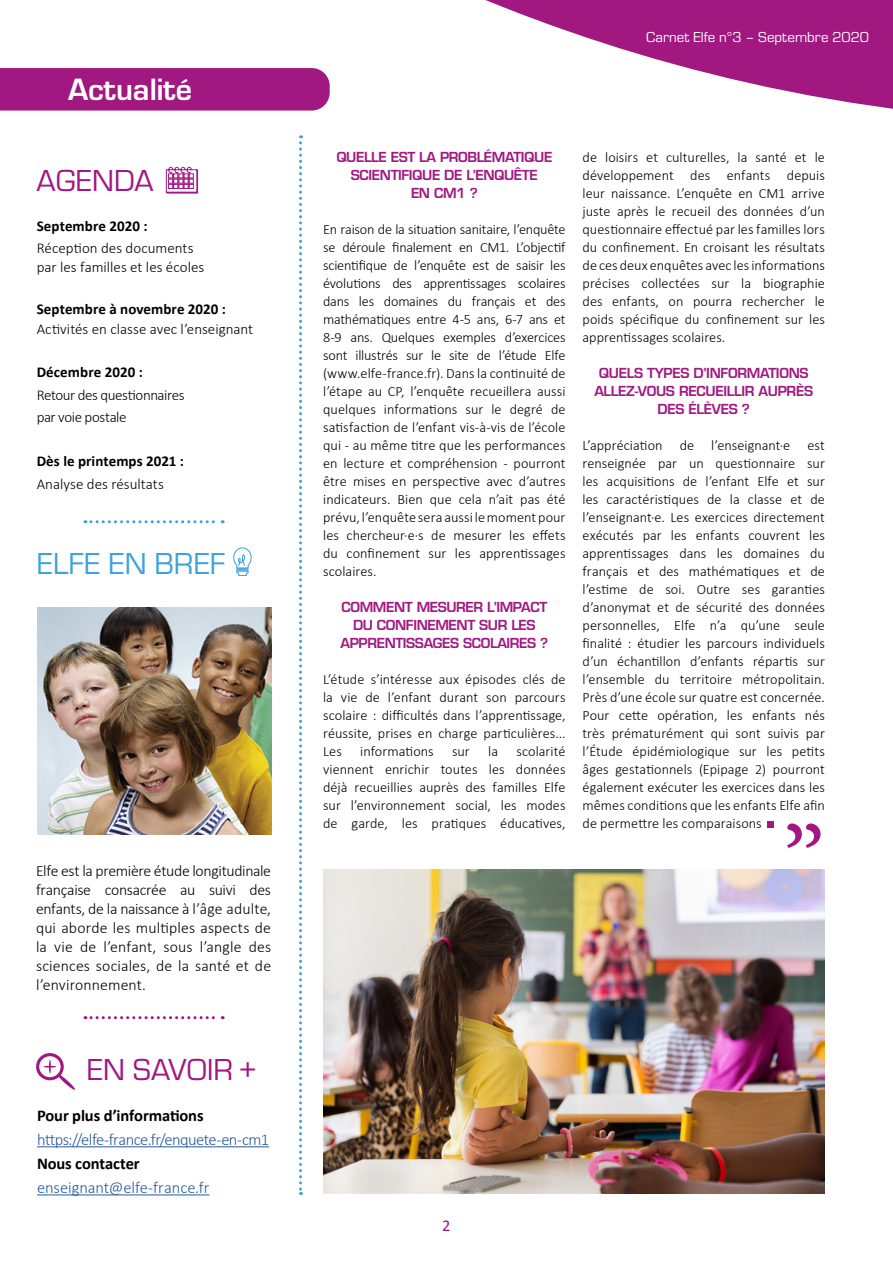
<style>
.page{position:relative;width:893px;height:1263px;background:#fff}
.page>*{position:absolute;margin:0;border:0;box-sizing:border-box;transform-origin:0 0}
.t1{font:105px "Minion Pro";color:#a11881}
.t2{font:31.5px "Eurostile";color:#a11881}
.t3{font:31.5px "Eurostile";color:#3ea3dc}
.t4{font:600 28.5px "Eurostile LT Std";color:#fff}
.t5{font:300 16.5px "Calibri";letter-spacing:-.025em;color:#275b9b}
.t6{font:700 16.5px "Calibri";letter-spacing:-.01em;color:#000}
.t7{font:300 16.5px "Calibri";letter-spacing:-.005em;color:#275b9b}
.t8{font:16.5px "Calibri";color:#a11881}
.t9{font:300 15.75px/18.9px "Calibri";letter-spacing:.01em;color:#000;text-align:justify}
.t10{font:300 15px/19.2px "Calibri";color:#000}
.t11{font:700 15px "Calibri";letter-spacing:.005em;color:#000}
.t12{font:300 15px/22.2px "Calibri";letter-spacing:-.03em;color:#000}
.t13{font:15px "Eurostile";color:#fff}
.t14{font:300 14.25px/18px "Calibri";letter-spacing:.005em;color:#000;text-align:justify}
.t15{font:600 13.5px/18px "Eurostile LT Std";letter-spacing:-.03em;color:#a11881;text-align:center}
</style>
<div class="page">
<img style="left:323px;top:870px;width:502px;height:324px">
<svg style="left:166px;top:167px;width:32px;height:27px"></svg>
<svg style="left:233px;top:547px;width:19px;height:29px"></svg>
<svg style="left:485px;top:0;width:408px;height:109px;fill:#a11881"></svg>
<svg style="left:299px;top:135px;width:3px;height:1060px"></svg>
<svg style="left:85px;top:1016px;width:138px;height:3px"></svg>
<svg style="left:85px;top:520px;width:138px;height:3px"></svg>
<div style="left:0;top:68px;width:330px;height:43px;background:#a11881"></div>
<div style="left:767px;top:822px;width:7px;height:6px;background:#a11881"></div>
<img style="left:37px;top:607px;width:234px;height:227px">
<hr style="left:37px;top:1146px;width:232px;height:1px;background:#275b9b">
<hr style="left:37px;top:1194px;width:173px;height:1px;background:#275b9b">
<div style="left:36px;top:1053px;width:28px;height:27px;border:3px solid #a11881;border-radius:50%"></div>
<svg style="left:44px;top:1060px;width:31px;height:30px"></svg>
<h3 class="t4" style="left:68px;top:72px;width:125px">Actualité</h3>
<h2 class="t2" style="left:37px;top:159px;width:119px">AGENDA</h2>
<p class="t11" style="left:37px;top:215px;width:112px">Septembre 2020 :</p>
<p class="t10" style="left:37px;top:238px;width:169px">Réception des documents par les familles et les écoles</p>
<p class="t11" style="left:37px;top:298px;width:191px">Septembre à novembre 2020 :</p>
<p class="t10" style="left:37px;top:320px;width:218px">Activités en classe avec l’enseignant</p>
<p class="t11" style="left:37px;top:362px;width:108px">Décembre 2020 :</p>
<p class="t12" style="left:37px;top:383px;width:149px">Retour des questionnaires par voie postale</p>
<p class="t11" style="left:37px;top:451px;width:149px">Dès le printemps 2021 :</p>
<p class="t10" style="left:37px;top:474px;width:129px">Analyse des résultats</p>
<h2 class="t3" style="left:37px;top:542px;width:190px">ELFE EN BREF</h2>
<p class="t9" style="left:36px;top:861px;width:237px">Elfe est la première étude longitudinale française consacrée au suivi des enfants, de la naissance à l’âge adulte, qui aborde les multiples aspects de la vie de l’enfant, sous l’angle des sciences sociales, de la santé et de l’environnement.</p>
<h2 class="t2" style="left:87px;top:1048px;width:172px">EN SAVOIR +</h2>
<p class="t6" style="left:37px;top:1103px;width:168px">Pour plus d’informations</p>
<p class="t5" style="left:37px;top:1129px;width:233px">https://elfe-france.fr/enquete-en-cm1</p>
<p class="t6" style="left:37px;top:1151px;width:104px">Nous contacter</p>
<p class="t7" style="left:37px;top:1177px;width:174px">enseignant@elfe-france.fr</p>
<p class="t13" style="left:646px;top:27px;width:224px">Carnet Elfe n°3 – Septembre 2020</p>
<p class="t15" style="left:336px;top:148px;width:217px">QUELLE EST LA PROBLÉMATIQUE<br>SCIENTIFIQUE DE L’ENQUÊTE<br>EN CM1 ?</p>
<p class="t14" style="left:323px;top:220px;width:244px">En raison de la situation sanitaire, l’enquête se déroule finalement en CM1. L’objectif scientifique de l’enquête est de saisir les évolutions des apprentissages scolaires dans les domaines du français et des mathématiques entre 4-5 ans, 6-7 ans et 8-9 ans. Quelques exemples d’exercices sont illustrés sur le site de l’étude Elfe (www.elfe-france.fr). Dans la continuité de l’étape au CP, l’enquête recueillera aussi quelques informations sur le degré de satisfaction de l’enfant vis-à-vis de l’école qui - au même titre que les performances en lecture et compréhension - pourront être mises en perspective avec d’autres indicateurs. Bien que cela n’ait pas été prévu, l’enquête sera aussi le moment pour les chercheur·e·s de mesurer les effets du confinement sur les apprentissages scolaires.</p>
<p class="t15" style="left:340px;top:598px;width:209px">COMMENT MESURER L’IMPACT<br>DU CONFINEMENT SUR LES<br>APPRENTISSAGES SCOLAIRES ?</p>
<p class="t14" style="left:323px;top:670px;width:244px">L’étude s’intéresse aux épisodes clés de la vie de l’enfant durant son parcours scolaire : difficultés dans l’apprentissage, réussite, prises en charge particulières...<br>Les</p>
<p class="t14" style="left:323px;top:742px;width:244px;text-indent:193px">scolarité viennent enrichir toutes les données déjà recueillies auprès des familles Elfe sur l’environnement social, les modes de garde, les pratiques éducatives,</p>
<p class="t14" style="left:360px;top:742px;width:75px">informations</p>
<p class="t14" style="left:452px;top:742px;width:19px">sur</p>
<p class="t14" style="left:488px;top:742px;width:11px">la</p>
<p class="t14" style="left:583px;top:148px;width:244px">de loisirs et culturelles, la santé et le développement des enfants depuis leur naissance. L’enquête en CM1 arrive juste après le recueil des données d’un questionnaire effectué par les familles lors du confinement. En croisant les résultats de ces deux enquêtes avec les informations précises collectées sur la biographie des enfants, on pourra rechercher le poids spécifique du confinement sur les apprentissages scolaires.</p>
<p class="t15" style="left:594px;top:364px;width:220px">QUELS TYPES D’INFORMATIONS<br>ALLEZ-VOUS RECUEILLIR AUPRÈS<br>DES ÉLÈVES ?</p>
<p class="t14" style="left:583px;top:436px;width:244px">L’appréciation de l’enseignant·e est renseignée par un questionnaire sur les acquisitions de l’enfant Elfe et sur les caractéristiques de la classe et de l’enseignant·e. Les exercices directement exécutés par les enfants couvrent les apprentissages dans les domaines du français et des mathématiques et de l’estime de soi. Outre ses garanties d’anonymat et de sécurité des données personnelles, Elfe n’a qu’une seule finalité : étudier les parcours individuels d’un échantillon d’enfants répartis sur l’ensemble du territoire métropolitain.<br>Près d’une école sur quatre est concernée.<br>Pour cette opération, les enfants nés très prématurément qui sont suivis par l’Étude épidémiologique sur les petits âges gestationnels (Epipage 2) pourront également exécuter les exercices dans les mêmes conditions que les enfants Elfe afin de permettre les comparaisons</p>
<h1 class="t1" style="left:783px;top:794px;width:44px">”</h1>
<p class="t8" style="left:442px;top:1215px;width:10px">2</p>
</div>
